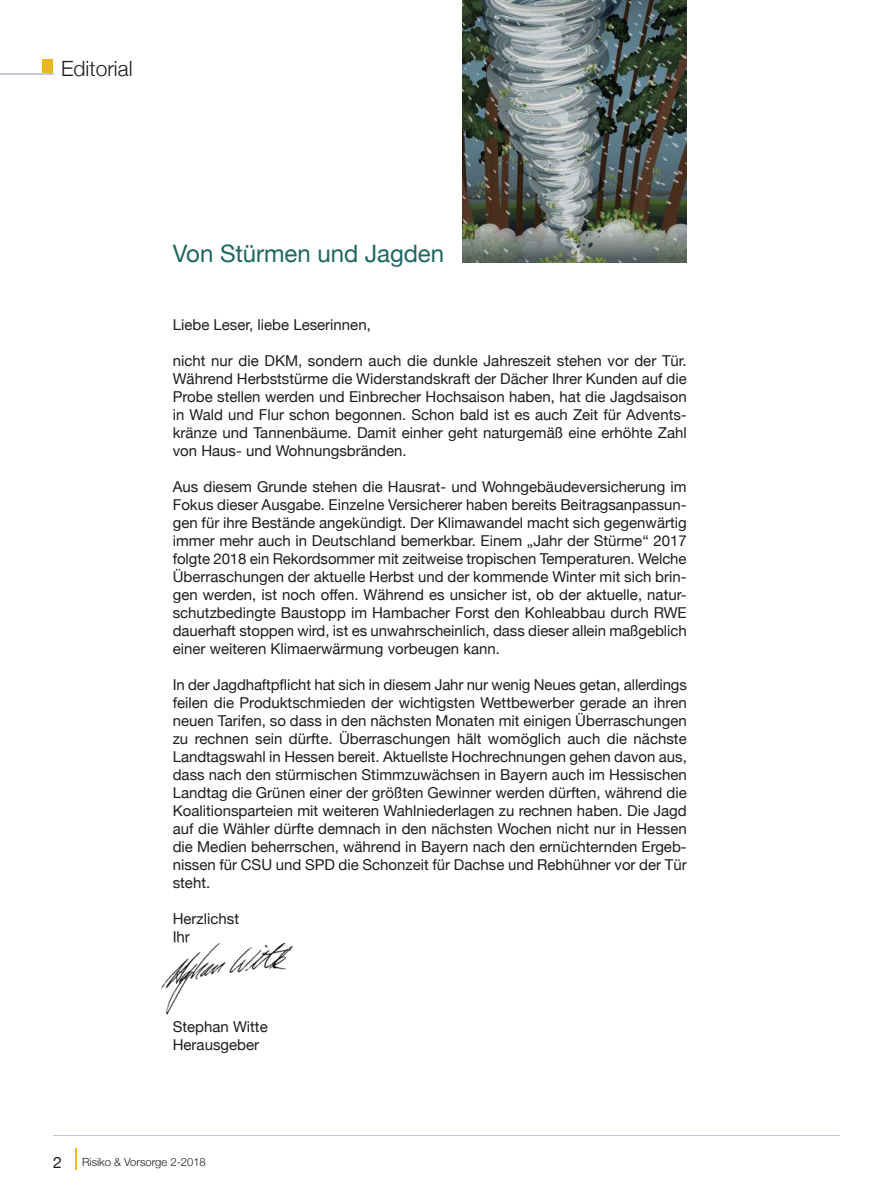
<style>
.page{position:relative;width:893px;height:1191px;background:#fff}
.page>*{position:absolute;margin:0;border:0;box-sizing:border-box;transform-origin:0 0}
.t1{font:24px "Helvetica Neue";letter-spacing:-.005em;color:#1d6761}
.t2{font:300 21px "Helvetica Neue";color:#1d1d1b}
.t3{font:15.75px "Helvetica Neue";color:#1d1d1b}
.t4{font:15px/18px "Helvetica Neue";color:#1d1d1b;text-align:justify}
.t5{font:300 11.25px "Helvetica Neue";color:#1d1d1b}
</style>
<div class="page">
<svg style="left:75px;top:1148px;width:1px;height:21px"></svg>
<hr style="left:53px;top:1135px;width:787px;height:1px;background:#c1c9d9">
<div style="left:43px;top:60px;width:10px;height:14px;background:#e8b718"></div>
<hr style="left:0;top:74px;width:53px;height:1px;background:#c1c9d9">
<img style="left:161px;top:942px;width:132px;height:73px">
<img style="left:462px;top:0;width:225px;height:263px">
<h2 class="t2" style="left:61px;top:51px;width:73px">Editorial</h2>
<h1 class="t1" style="left:173px;top:236px;width:273px">Von Stürmen und Jagden</h1>
<p class="t4" style="left:173px;top:317px;width:200px">Liebe Leser, liebe Leserinnen,</p>
<p class="t4" style="left:173px;top:353px;width:515px">nicht nur die DKM, sondern auch die dunkle Jahreszeit stehen vor der Tür.<br>Während Herbststürme die Widerstandskraft der Dächer Ihrer Kunden auf die Probe stellen werden und Einbrecher Hochsaison haben, hat die Jagdsaison in Wald und Flur schon begonnen. Schon bald ist es auch Zeit für Advents&shy;kränze und Tannenbäume. Damit einher geht naturgemäß eine erhöhte Zahl von Haus- und Wohnungsbränden.</p>
<p class="t4" style="left:173px;top:479px;width:516px">Aus diesem Grunde stehen die Hausrat- und Wohngebäudeversicherung im Fokus dieser Ausgabe. Einzelne Versicherer haben bereits Beitragsanpassun&shy;gen für ihre Bestände angekündigt. Der Klimawandel macht sich gegenwärtig immer mehr auch in Deutschland bemerkbar. Einem „Jahr der Stürme“ 2017 folgte 2018 ein Rekordsommer mit zeitweise tropischen Temperaturen. Welche Überraschungen der aktuelle Herbst und der kommende Winter mit sich brin&shy;gen werden, ist noch offen. Während es unsicher ist, ob der aktuelle, natur&shy;schutzbedingte Baustopp im Hambacher Forst den Kohleabbau durch RWE dauerhaft stoppen wird, ist es unwahrscheinlich, dass dieser allein maßgeblich einer weiteren Klimaerwärmung vorbeugen kann.</p>
<p class="t4" style="left:173px;top:677px;width:516px">In der Jagdhaftpflicht hat sich in diesem Jahr nur wenig Neues getan, allerdings feilen die Produktschmieden der wichtigsten Wettbewerber gerade an ihren neuen Tarifen, so dass in den nächsten Monaten mit einigen Überraschungen zu rechnen sein dürfte. Überraschungen hält womöglich auch die nächste Landtagswahl in Hessen bereit. Aktuellste Hochrechnungen gehen davon aus, dass nach den stürmischen Stimmzuwächsen in Bayern auch im Hessischen Landtag die Grünen einer der größten Gewinner werden dürften, während die Koalitionsparteien mit weiteren Wahlniederlagen zu rechnen haben. Die Jagd auf die Wähler dürfte demnach in den nächsten Wochen nicht nur in Hessen die Medien beherrschen, während in Bayern nach den ernüchternden Ergeb&shy;nissen für CSU und SPD die Schonzeit für Dachse und Rebhühner vor der Tür steht.</p>
<p class="t4" style="left:173px;top:911px;width:68px">Herzlichst<br>Ihr</p>
<p class="t4" style="left:173px;top:1019px;width:97px">Stephan Witte<br>Herausgeber</p>
<p class="t3" style="left:53px;top:1150px;width:10px">2</p>
<p class="t5" style="left:82px;top:1152px;width:125px">Risiko &amp; Vorsorge 2-2018</p>
</div>
